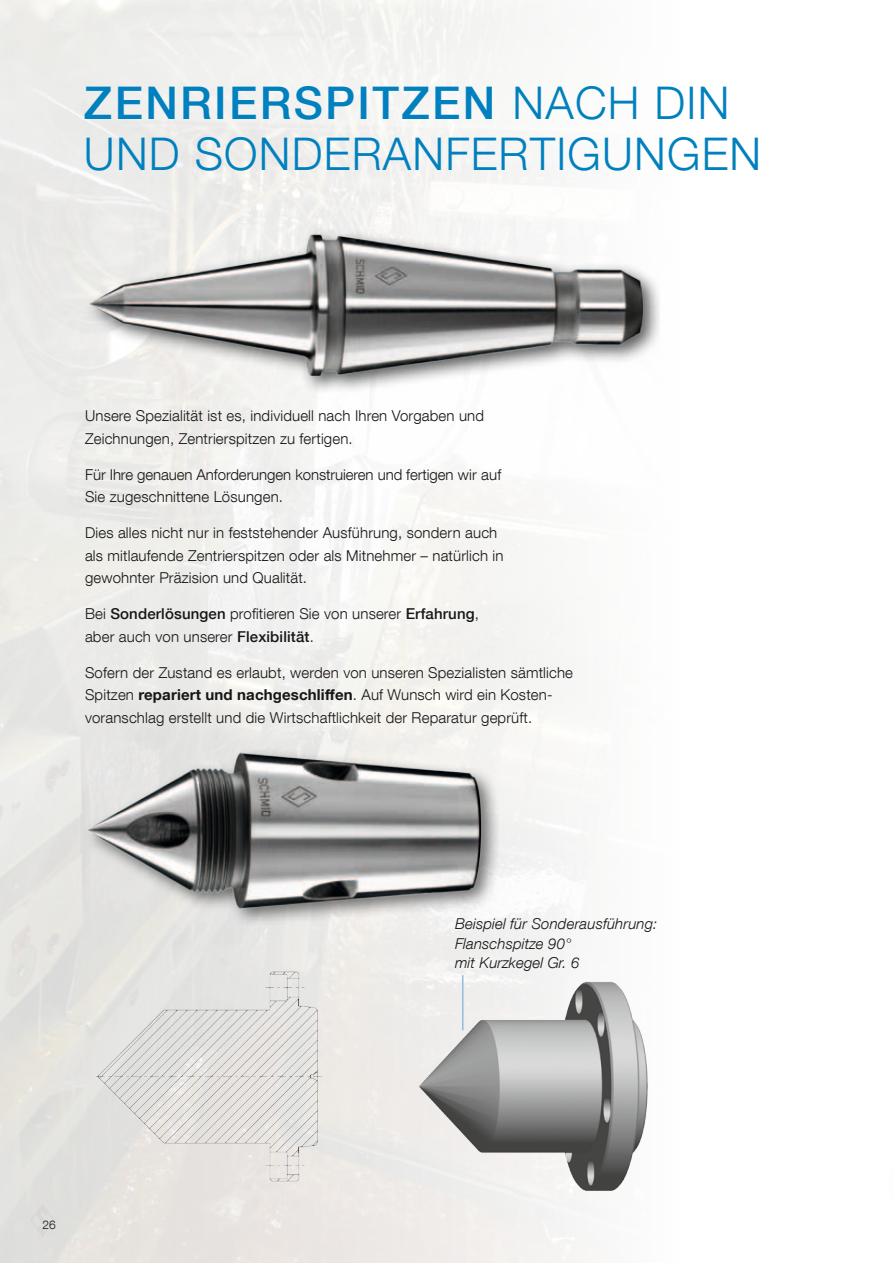
<style>
.page{position:relative;width:893px;height:1263px;background:#fff}
.page>*{position:absolute;margin:0;border:0;box-sizing:border-box;transform-origin:0 0}
.t1{font:300 45px/51px "Helvetica Neue LT Com";letter-spacing:.025em;color:#0080be}
.t2{font:300 15px/22.5px "Helvetica Neue LT Com";letter-spacing:.01em;color:#151616}
.t3{font:italic 300 15px/19.5px "Helvetica Neue LT Com";letter-spacing:.01em;color:#151616}
.t4{font:300 12px "Helvetica Neue LT Com";color:#151616}
.s1{font-weight:500}
.s2{font-weight:700}
</style>
<div class="page">
<img style="left:80px;top:214px;width:580px;height:184px">
<img style="left:86px;top:963px;width:565px;height:245px">
<div style="left:78px;top:744px;width:421px;height:182px;background:#151616;opacity:.6"></div>
<img style="left:80px;top:735px;width:411px;height:196px">
<hr style="left:462px;top:975px;width:1px;height:55px;background:#94bbe3">
<h1 class="t1" style="left:84px;top:76px;width:671px"><span class="s1">Zenrierspitzen</span> Nach DIN und Sonderan fertigungen</h1>
<p class="t2" style="left:85px;top:404px;width:400px">Unsere Spezialität ist es, individuell nach Ihren Vorgaben und<br>Zeichnungen, Zentrierspitzen zu fertigen.</p>
<p class="t2" style="left:85px;top:463px;width:418px">Für Ihre genauen Anforderungen konstruieren und fertigen wir auf<br>Sie zugeschnittene Lösungen.</p>
<p class="t2" style="left:85px;top:521px;width:420px">Dies alles nicht nur in feststehender Ausführung, sondern auch als mitlaufende Zentrierspitzen oder als Mitnehmer – natürlich in gewohnter Präzision und Qualität.</p>
<p class="t2" style="left:85px;top:602px;width:395px">Bei <span class="s1">Sonderlösungen</span> profitieren Sie von unserer <span class="s1">Erfahrung</span>, aber auch von unserer <span class="s1">Flexibilität</span>.</p>
<p class="t2" style="left:85px;top:661px;width:489px">Sofern der Zustand es erlaubt, werden von unseren Spezialisten sämtliche<br>Spitzen <span class="s2">repariert und nachgeschliffen</span>. Auf Wunsch wird ein Kosten&shy;voranschlag erstellt und die Wirtschaftlichkeit der Reparatur geprüft.</p>
<p class="t3" style="left:455px;top:914px;width:204px">Beispiel für Sonderausführung:<br>Flanschspitze 90°<br>mit Kurzkegel Gr. 6</p>
<p class="t4" style="left:43px;top:1217px;width:15px">26</p>
</div>
